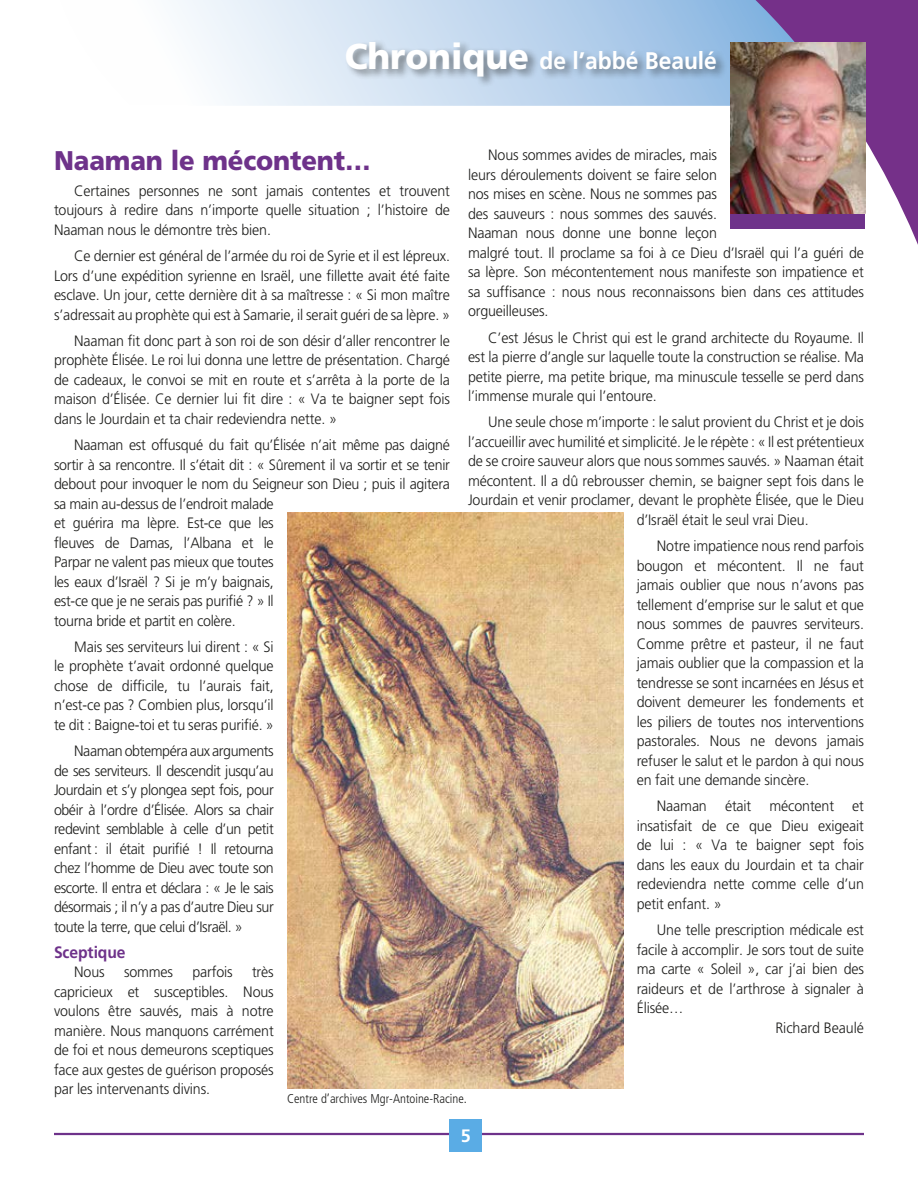
<style>
.page{position:relative;width:918px;height:1188px;background:#fff}
.page>*{position:absolute;margin:0;border:0;box-sizing:border-box;transform-origin:0 0}
.t1{font:900 27px "Frutiger";letter-spacing:-.005em;color:#6e328a;scale:.95 1}
.t2{font:700 24px "Frutiger";color:#fff;scale:.95 1}
.t3{font:700 18px "Frutiger";color:#fff}
.t4{font:700 16.5px "Frutiger";letter-spacing:-.005em;color:#6e328a;scale:.95 1}
.t5{font:300 15px/19.5px "Frutiger";letter-spacing:-.01em;color:#1d1d1b;text-align:justify;scale:.95 1}
.t6{font:300 condensed 12.75px "Frutiger";color:#1d1d1b}
.s1{font-weight:900;font-size:36px}
</style>
<div class="page">
<svg style="left:176px;top:0;width:440px;height:106px"></svg>
<svg style="left:616px;top:0;width:302px;height:529px"></svg>
<hr style="left:54px;top:1133px;width:810px;height:2px;background:#6e328a">
<div style="left:450px;top:1119px;width:32px;height:32px;background:#5aace5"></div>
<img style="left:730px;top:43px;width:135px;height:171px">
<div style="left:730px;top:214px;width:135px;height:14px;background:#6e328a"></div>
<div style="left:345px;top:39px;width:383px;height:49px;background:#1d1d1b;opacity:.5"></div>
<img style="left:287px;top:512px;width:336px;height:577px">
<h2 class="t2" style="left:345px;top:46px;width:393px"><span class="s1">Chronique</span> de l’abbé Beaulé</h2>
<p class="t5" style="left:468px;top:145px;width:418px;text-align:left;text-indent:20px">Nous sommes avides de miracles, mais<br>leurs déroulements doivent se faire selon<br>nos mises en scène. Nous ne sommes pas<br>des sauveurs : nous sommes des sauvés.<br>Naaman nous donne une bonne leçon<br>malgré tout. Il proclame sa foi à ce Dieu d’Israël qui l’a guéri de sa lèpre. Son mécontentement nous manifeste son impatience et sa suffisance : nous nous reconnaissons bien dans ces attitudes orgueilleuses.</p>
<p class="t5" style="left:468px;top:328px;width:418px;text-indent:20px">C’est Jésus le Christ qui est le grand architecte du Royaume. Il est la pierre d’angle sur laquelle toute la construction se réalise. Ma petite pierre, ma petite brique, ma minuscule tesselle se perd dans l’immense murale qui l’entoure.</p>
<p class="t5" style="left:488px;top:412px;width:397px">Une seule chose m’importe : le salut provient du Christ et je dois</p>
<p class="t5" style="left:468px;top:432px;width:418px">l’accueillir avec humilité et simplicité. Je le répète : « Il est prétentieux</p>
<p class="t5" style="left:468px;top:451px;width:418px">de se croire sauveur alors que nous sommes sauvés. » Naaman était</p>
<p class="t5" style="left:468px;top:471px;width:418px">mécontent. Il a dû rebrousser chemin, se baigner sept fois dans le</p>
<p class="t5" style="left:468px;top:490px;width:418px">Jourdain et venir proclamer, devant le prophète Élisée, que le Dieu</p>
<p class="t5" style="left:637px;top:510px;width:183px">d’Israël était le seul vrai Dieu.</p>
<p class="t5" style="left:637px;top:536px;width:241px;text-indent:20px">Notre impatience nous rend parfois bougon et mécontent. Il ne faut jamais oublier que nous n’avons pas tellement d’emprise sur le salut et que nous sommes de pauvres serviteurs.<br>Comme prêtre et pasteur, il ne faut jamais oublier que la compassion et la tendresse se sont incarnées en Jésus et doivent demeurer les fondements et les piliers de toutes nos interventions pastorales. Nous ne devons jamais refuser le salut et le pardon à qui nous en fait une demande sincère.</p>
<p class="t5" style="left:637px;top:796px;width:241px;text-indent:20px">Naaman était mécontent et insatisfait de ce que Dieu exigeait de lui : « Va te baigner sept fois dans les eaux du Jourdain et ta chair redeviendra nette comme celle d’un petit enfant. »</p>
<p class="t5" style="left:657px;top:920px;width:219px">Une telle prescription médicale est</p>
<p class="t5" style="left:637px;top:940px;width:241px">facile à accomplir. Je sors tout de suite</p>
<p class="t5" style="left:637px;top:959px;width:241px">ma carte « Soleil », car j’ai bien des</p>
<p class="t5" style="left:637px;top:979px;width:241px">raideurs et de l’arthrose à signaler à</p>
<p class="t5" style="left:637px;top:998px;width:51px">Élisée…</p>
<p class="t5" style="left:775px;top:1018px;width:95px">Richard Beaulé</p>
<h1 class="t1" style="left:54px;top:144px;width:335px">Naaman le mécontent…</h1>
<p class="t5" style="left:54px;top:181px;width:418px;text-indent:20px">Certaines personnes ne sont jamais contentes et trouvent toujours à redire dans n’importe quelle situation ; l’histoire de Naaman nous le démontre très bien.</p>
<p class="t5" style="left:54px;top:246px;width:418px;text-indent:20px">Ce dernier est général de l’armée du roi de Syrie et il est lépreux.<br>Lors d’une expédition syrienne en Israël, une fillette avait été faite esclave. Un jour, cette dernière dit à sa maîtresse : « Si mon maître s’adressait au prophète qui est à Samarie, il serait guéri de sa lèpre. »</p>
<p class="t5" style="left:54px;top:331px;width:418px;text-indent:20px">Naaman fit donc part à son roi de son désir d’aller rencontrer le prophète Élisée. Le roi lui donna une lettre de présentation. Chargé de cadeaux, le convoi se mit en route et s’arrêta à la porte de la maison d’Élisée. Ce dernier lui fit dire : « Va te baigner sept fois dans le Jourdain et ta chair redeviendra nette. »</p>
<p class="t5" style="left:54px;top:435px;width:418px;text-align:left;text-indent:20px">Naaman est offusqué du fait qu’Élisée n’ait même pas daigné sortir à sa rencontre. Il s’était dit : « Sûrement il va sortir et se tenir debout pour invoquer le nom du Seigneur son Dieu ; puis il agitera sa main au-dessus de l’endroit malade<br>et guérira ma lèpre. Est-ce que les<br>fleuves de Damas, l’Albana et le<br>Parpar ne valent pas mieux que toutes<br>les eaux d’Israël ? Si je m’y baignais,<br>est-ce que je ne serais pas purifié ? » Il<br>tourna bride et partit en colère.</p>
<p class="t5" style="left:54px;top:637px;width:233px;text-indent:20px">Mais ses serviteurs lui dirent : « Si le prophète t’avait ordonné quelque chose de difficile, tu l’aurais fait, n’est-ce pas ? Combien plus, lorsqu’il te dit : Baigne-toi et tu seras purifié. »</p>
<p class="t5" style="left:54px;top:741px;width:233px;text-indent:20px">Naaman obtempéra aux arguments de ses serviteurs. Il descendit jusqu’au Jourdain et s’y plongea sept fois, pour obéir à l’ordre d’Élisée. Alors sa chair redevint semblable à celle d’un petit enfant : il était purifié ! Il retourna chez l’homme de Dieu avec toute son escorte. Il entra et déclara : « Je le sais désormais ; il n’y a pas d’autre Dieu sur toute la terre, que celui d’Israël. »</p>
<p class="t4" style="left:54px;top:942px;width:77px">Sceptique</p>
<p class="t5" style="left:74px;top:962px;width:34px">Nous</p>
<p class="t5" style="left:124px;top:962px;width:53px">sommes</p>
<p class="t5" style="left:192px;top:962px;width:44px">parfois</p>
<p class="t5" style="left:54px;top:962px;width:233px;text-indent:198px">très capricieux et susceptibles. Nous voulons être sauvés, mais à notre manière. Nous manquons carrément de foi et nous demeurons sceptiques face aux gestes de guérison proposés par les intervenants divins.</p>
<p class="t6" style="left:287px;top:1091px;width:179px">Centre d’archives Mgr-Antoine-Racine.</p>
<p class="t3" style="left:461px;top:1125px;width:12px">5</p>
</div>
